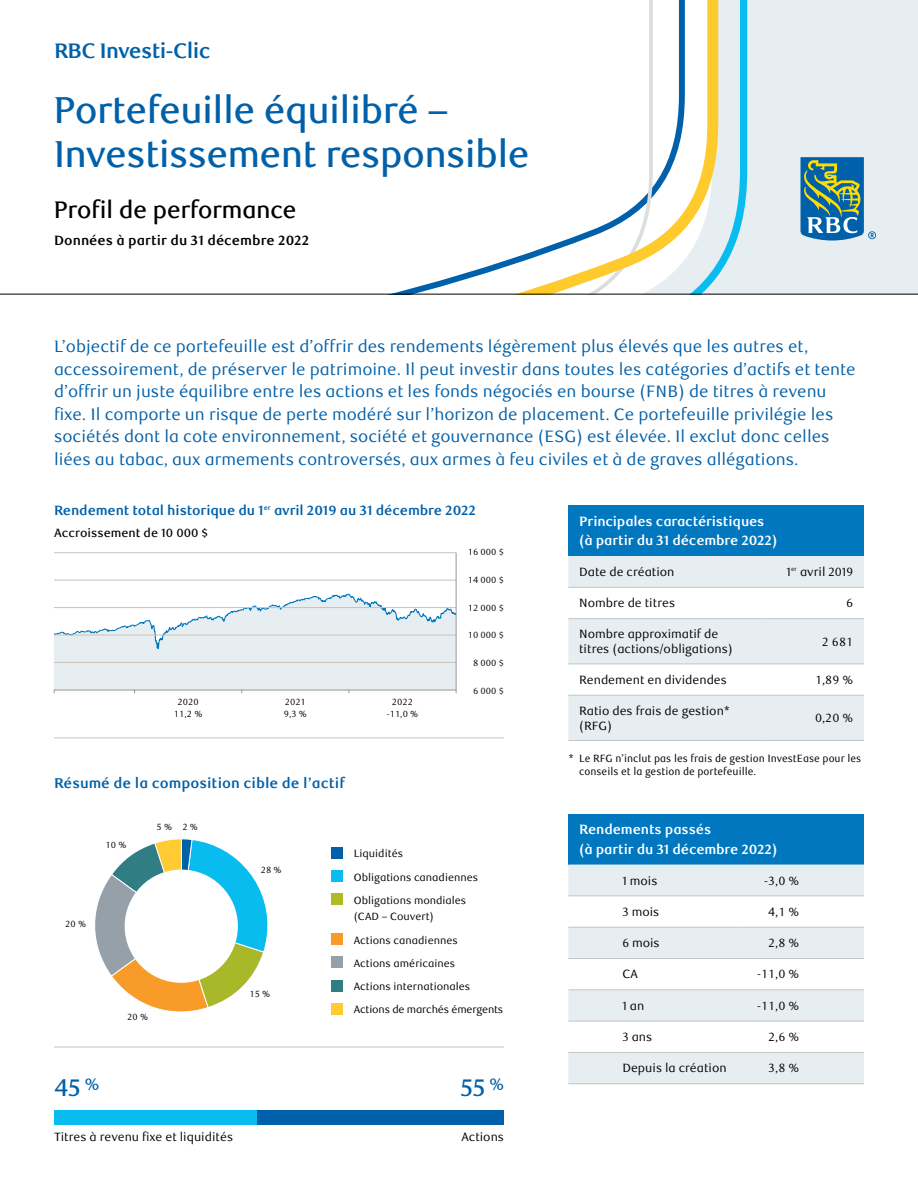
<style>
.page{position:relative;width:918px;height:1188px;background:#fff}
.page>*{position:absolute;margin:0;border:0;box-sizing:border-box;transform-origin:0 0}
.t1{font:500 37.5px/44.2px "RBC Display";color:#0060a9}
.t2{font:500 24px "RBC Display";color:#000}
.t3{font:500 24px "RBC Display";color:#0060a9}
.t4{font:700 21px "RBC Text";letter-spacing:-.035em;color:#0060a9}
.t5{font:16.5px/22.5px "RBC Text";color:#0060a9}
.t6{font:700 14.25px "RBC Text";color:#0060a9}
.t7{font:700 13.5px/19.5px "RBC Text";letter-spacing:-.015em;color:#fff}
.t8{font:700 13.5px "RBC Text";letter-spacing:-.01em;color:#0060a9}
.t9{font:700 13.5px "RBC Text";color:#000}
.t10{font:12px/15px "RBC Text";color:#000}
.t11{font:12px "RBC Text Tabular";color:#000}
.t12{font:500 12px "RBC Text";color:#000}
.t13{font:10.5px/16.5px "RBC Text";color:#000}
.t14{font:10.5px/13.5px "RBC Text Cond";color:#000}
.t15{font:9px/12px "RBC Text Tabular";color:#000;text-align:center}
</style>
<div class="page">
<div style="left:0;top:0;width:918px;height:295px;background:#e7eef1"></div>
<svg style="left:718px;top:0;width:29px;height:294px"></svg>
<div style="left:0;top:0;width:718px;height:294px;background:#fff"></div>
<hr style="left:0;top:294px;width:918px;height:1px;background:#000">
<svg style="left:800px;top:157px;width:76px;height:84px"></svg>
<svg style="left:95px;top:839px;width:173px;height:173px"></svg>
<div style="left:125px;top:870px;width:113px;height:113px;background:#fff;border-radius:50%"></div>
<div style="left:331px;top:847px;width:12px;height:12px;background:#0060a9"></div>
<div style="left:331px;top:870px;width:12px;height:12px;background:#09bcef"></div>
<div style="left:331px;top:893px;width:12px;height:12px;background:#b0ba25"></div>
<div style="left:331px;top:933px;width:12px;height:12px;background:#f99b28"></div>
<div style="left:331px;top:956px;width:12px;height:12px;background:#95a0a9"></div>
<div style="left:331px;top:980px;width:12px;height:12px;background:#307d84"></div>
<div style="left:331px;top:1003px;width:12px;height:12px;background:#ffca32"></div>
<div style="left:257px;top:1110px;width:247px;height:15px;background:#0060a9"></div>
<div style="left:54px;top:1110px;width:203px;height:15px;background:#09bcef"></div>
<hr style="left:54px;top:1047px;width:450px;height:1px;background:#c2c4c6">
<hr style="left:54px;top:738px;width:450px;height:1px;background:#c2c4c6">
<hr style="left:54px;top:552px;width:402px;height:1px;background:#c9c2b8">
<hr style="left:54px;top:580px;width:402px;height:1px;background:#c9c2b8">
<hr style="left:456px;top:553px;width:1px;height:140px;background:#92979a">
<svg style="left:54px;top:593px;width:402px;height:100px"></svg>
<div style="left:568px;top:505px;width:296px;height:51px;background:#0077be"></div>
<div style="left:568px;top:556px;width:296px;height:184px;background:#e7eef1"></div>
<svg style="left:568px;top:588px;width:296px;height:107px"></svg>
<hr style="left:568px;top:587px;width:192px;height:1px;background:#c2c4c6">
<hr style="left:760px;top:587px;width:104px;height:1px;background:#c2c4c6">
<hr style="left:568px;top:618px;width:192px;height:1px;background:#c2c4c6">
<hr style="left:760px;top:618px;width:104px;height:1px;background:#c2c4c6">
<hr style="left:568px;top:664px;width:192px;height:1px;background:#c2c4c6">
<hr style="left:760px;top:664px;width:104px;height:1px;background:#c2c4c6">
<hr style="left:568px;top:695px;width:192px;height:1px;background:#c2c4c6">
<hr style="left:760px;top:695px;width:104px;height:1px;background:#c2c4c6">
<hr style="left:568px;top:740px;width:192px;height:1px;background:#c2c4c6">
<hr style="left:760px;top:740px;width:104px;height:1px;background:#c2c4c6">
<div style="left:568px;top:814px;width:296px;height:51px;background:#0077be"></div>
<div style="left:568px;top:865px;width:296px;height:218px;background:#e7eef1"></div>
<svg style="left:568px;top:896px;width:296px;height:156px"></svg>
<hr style="left:568px;top:895px;width:171px;height:1px;background:#c2c4c6">
<hr style="left:739px;top:895px;width:125px;height:1px;background:#c2c4c6">
<hr style="left:568px;top:927px;width:171px;height:1px;background:#c2c4c6">
<hr style="left:739px;top:927px;width:125px;height:1px;background:#c2c4c6">
<hr style="left:568px;top:958px;width:171px;height:1px;background:#c2c4c6">
<hr style="left:739px;top:958px;width:125px;height:1px;background:#c2c4c6">
<hr style="left:568px;top:989px;width:171px;height:1px;background:#c2c4c6">
<hr style="left:739px;top:989px;width:125px;height:1px;background:#c2c4c6">
<hr style="left:568px;top:1021px;width:171px;height:1px;background:#c2c4c6">
<hr style="left:739px;top:1021px;width:125px;height:1px;background:#c2c4c6">
<hr style="left:568px;top:1052px;width:171px;height:1px;background:#c2c4c6">
<hr style="left:739px;top:1052px;width:125px;height:1px;background:#c2c4c6">
<hr style="left:568px;top:1083px;width:171px;height:1px;background:#c2c4c6">
<hr style="left:739px;top:1083px;width:125px;height:1px;background:#c2c4c6">
<p class="t4" style="left:54px;top:38px;width:158px">RBC Investi-Clic</p>
<h1 class="t1" style="left:54px;top:89px;width:477px">Portefeuille équilibré –<br>Investissement responsible</h1>
<h2 class="t2" style="left:54px;top:196px;width:244px">Profil de performance</h2>
<p class="t9" style="left:54px;top:233px;width:257px">Données à partir du 31 décembre 2022</p>
<p class="t5" style="left:54px;top:336px;width:803px">L’objectif de ce portefeuille est d’offrir des rendements légèrement plus élevés que les autres et, accessoirement, de préserver le patrimoine. Il peut investir dans toutes les catégories d’actifs et tente d’offrir un juste équilibre entre les actions et les fonds négociés en bourse (FNB) de titres à revenu fixe. Il comporte un risque de perte modéré sur l’horizon de placement. Ce portefeuille privilégie les sociétés dont la cote environnement, société et gouvernance (ESG) est élevée. Il exclut donc celles liées au tabac, aux armements controversés, aux armes à feu civiles et à de graves allégations.</p>
<p class="t8" style="left:54px;top:502px;width:424px">Rendement total historique du 1<sup>er</sup> avril 2019 au 31 décembre 2022</p>
<p class="t12" style="left:54px;top:526px;width:156px">Accroissement de 10 000 $</p>
<p class="t15" style="left:468px;top:547px;width:38px">16 000 $</p>
<p class="t15" style="left:468px;top:574px;width:38px">14 000 $</p>
<p class="t15" style="left:468px;top:602px;width:38px">12 000 $</p>
<p class="t15" style="left:468px;top:629px;width:38px">10 000 $</p>
<p class="t15" style="left:473px;top:657px;width:33px">8 000 $</p>
<p class="t15" style="left:473px;top:685px;width:33px">6 000 $</p>
<p class="t15" style="left:174px;top:697px;width:30px">2020<br>11,2 %</p>
<p class="t15" style="left:284px;top:697px;width:25px;text-align:left">2021<br>9,3 %</p>
<p class="t15" style="left:387px;top:697px;width:33px">2022 -11,0 %</p>
<p class="t6" style="left:54px;top:775px;width:292px">Résumé de la composition cible de l’actif</p>
<p class="t15" style="left:105px;top:839px;width:22px">10 %</p>
<p class="t15" style="left:65px;top:918px;width:22px">20 %</p>
<p class="t15" style="left:157px;top:821px;width:43px">5 % 2 %</p>
<p class="t15" style="left:127px;top:1011px;width:22px">20 %</p>
<p class="t15" style="left:261px;top:864px;width:22px">28 %</p>
<p class="t15" style="left:249px;top:988px;width:22px">15 %</p>
<p class="t13" style="left:354px;top:846px;width:51px">Liquidités</p>
<p class="t13" style="left:354px;top:869px;width:126px">Obligations canadiennes</p>
<p class="t13" style="left:354px;top:892px;width:114px">Obligations mondiales (CAD – Couvert)</p>
<p class="t13" style="left:354px;top:932px;width:106px">Actions canadiennes</p>
<p class="t13" style="left:354px;top:955px;width:103px">Actions américaines</p>
<p class="t13" style="left:354px;top:978px;width:118px">Actions internationales</p>
<p class="t13" style="left:354px;top:1002px;width:151px">Actions de marchés émergents</p>
<h2 class="t3" style="left:54px;top:1074px;width:47px">45 <sup>%</sup></h2>
<h2 class="t3" style="left:460px;top:1074px;width:45px">55 <sup>%</sup></h2>
<p class="t10" style="left:54px;top:1130px;width:181px">Titres à revenu fixe et liquidités</p>
<p class="t10" style="left:461px;top:1130px;width:44px">Actions</p>
<p class="t7" style="left:579px;top:512px;width:200px">Principales caractéristiques (à partir du 31 décembre 2022)</p>
<p class="t10" style="left:579px;top:565px;width:97px">Date de création</p>
<p class="t10" style="left:787px;top:565px;width:68px">1<sup>er</sup> avril 2019</p>
<p class="t10" style="left:579px;top:596px;width:97px">Nombre de titres</p>
<p class="t11" style="left:846px;top:596px;width:9px">6</p>
<p class="t10" style="left:579px;top:627px;width:155px">Nombre approximatif de titres (actions/obligations)</p>
<p class="t11" style="left:822px;top:634px;width:33px">2 681</p>
<p class="t10" style="left:579px;top:673px;width:149px">Rendement en dividendes</p>
<p class="t11" style="left:815px;top:673px;width:40px">1,89 %</p>
<p class="t10" style="left:579px;top:703px;width:153px">Ratio des frais de gestion* (RFG)</p>
<p class="t11" style="left:815px;top:711px;width:40px">0,20 %</p>
<p class="t14" style="left:579px;top:752px;width:284px;text-indent:-11px">* Le RFG n’inclut pas les frais de gestion InvestEase pour les conseils et la gestion de portefeuille.</p>
<p class="t7" style="left:579px;top:820px;width:200px">Rendements passés<br>(à partir du 31 décembre 2022)</p>
<p class="t10" style="left:622px;top:873px;width:37px">1 mois</p>
<p class="t11" style="left:764px;top:873px;width:36px">-3,0 %</p>
<p class="t10" style="left:622px;top:904px;width:39px">3 mois</p>
<p class="t11" style="left:768px;top:905px;width:33px">4,1 %</p>
<p class="t10" style="left:622px;top:936px;width:39px">6 mois</p>
<p class="t11" style="left:768px;top:936px;width:33px">2,8 %</p>
<p class="t10" style="left:622px;top:967px;width:17px">CA</p>
<p class="t11" style="left:757px;top:967px;width:44px">-11,0 %</p>
<p class="t10" style="left:622px;top:998px;width:24px">1 an</p>
<p class="t11" style="left:757px;top:999px;width:44px">-11,0 %</p>
<p class="t10" style="left:622px;top:1030px;width:31px">3 ans</p>
<p class="t11" style="left:768px;top:1030px;width:33px">2,6 %</p>
<p class="t10" style="left:622px;top:1061px;width:106px">Depuis la création</p>
<p class="t11" style="left:768px;top:1061px;width:33px">3,8 %</p>
</div>
